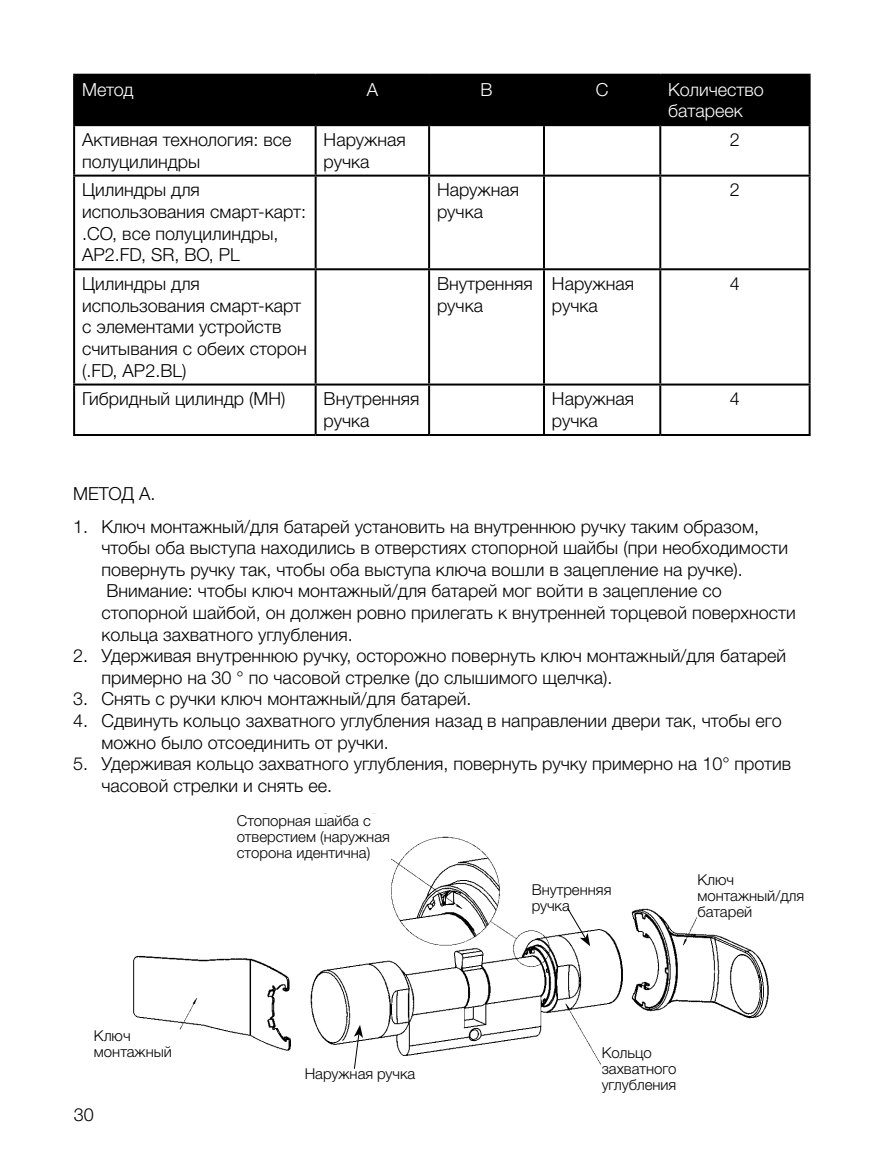
<style>
.page{position:relative;width:885px;height:1168px;background:#fff}
.page>*{position:absolute;margin:0;border:0;box-sizing:border-box;transform-origin:0 0}
.t1{font:300 18px/21.6px "Helvetica Neue LTW1 G";color:#000}
.t2{font:300 18px/21.6px "Helvetica Neue LTW1 G";color:#fff}
.t3{font:300 18px "Helvetica Neue LT Std";color:#000}
.t4{font:300 18px "Helvetica Neue LT Std";color:#fff}
.t5{font:300 15px/16px "Helvetica Neue LTW1 G";color:#000}
</style>
<div class="page">
<div style="left:75px;top:76px;width:733px;height:48px;background:#000"></div>
<hr style="left:73px;top:126px;width:2px;height:49px;background:#000">
<hr style="left:314px;top:126px;width:2px;height:49px;background:#000">
<hr style="left:428px;top:126px;width:2px;height:49px;background:#000">
<hr style="left:543px;top:126px;width:2px;height:49px;background:#000">
<hr style="left:659px;top:126px;width:2px;height:49px;background:#000">
<hr style="left:808px;top:126px;width:2px;height:49px;background:#000">
<hr style="left:73px;top:175px;width:242px;height:2px;background:#000">
<hr style="left:73px;top:177px;width:2px;height:91px;background:#000">
<hr style="left:315px;top:175px;width:114px;height:2px;background:#000">
<hr style="left:314px;top:177px;width:2px;height:91px;background:#000">
<hr style="left:429px;top:175px;width:115px;height:2px;background:#000">
<hr style="left:428px;top:177px;width:2px;height:91px;background:#000">
<hr style="left:544px;top:175px;width:116px;height:2px;background:#000">
<hr style="left:543px;top:177px;width:2px;height:91px;background:#000">
<hr style="left:660px;top:175px;width:150px;height:2px;background:#000">
<hr style="left:659px;top:177px;width:2px;height:91px;background:#000">
<hr style="left:808px;top:177px;width:2px;height:91px;background:#000">
<hr style="left:73px;top:268px;width:242px;height:2px;background:#000">
<hr style="left:73px;top:270px;width:2px;height:114px;background:#000">
<hr style="left:315px;top:268px;width:114px;height:2px;background:#000">
<hr style="left:314px;top:270px;width:2px;height:114px;background:#000">
<hr style="left:429px;top:268px;width:115px;height:2px;background:#000">
<hr style="left:428px;top:270px;width:2px;height:114px;background:#000">
<hr style="left:544px;top:268px;width:116px;height:2px;background:#000">
<hr style="left:543px;top:270px;width:2px;height:114px;background:#000">
<hr style="left:660px;top:268px;width:150px;height:2px;background:#000">
<hr style="left:659px;top:270px;width:2px;height:114px;background:#000">
<hr style="left:808px;top:270px;width:2px;height:114px;background:#000">
<hr style="left:73px;top:384px;width:242px;height:2px;background:#000">
<hr style="left:73px;top:386px;width:2px;height:48px;background:#000">
<hr style="left:315px;top:384px;width:114px;height:2px;background:#000">
<hr style="left:314px;top:386px;width:2px;height:48px;background:#000">
<hr style="left:429px;top:384px;width:115px;height:2px;background:#000">
<hr style="left:428px;top:386px;width:2px;height:48px;background:#000">
<hr style="left:544px;top:384px;width:116px;height:2px;background:#000">
<hr style="left:543px;top:386px;width:2px;height:48px;background:#000">
<hr style="left:660px;top:384px;width:150px;height:2px;background:#000">
<hr style="left:659px;top:386px;width:2px;height:48px;background:#000">
<hr style="left:808px;top:386px;width:2px;height:48px;background:#000">
<hr style="left:73px;top:434px;width:242px;height:2px;background:#000">
<hr style="left:315px;top:434px;width:114px;height:2px;background:#000">
<hr style="left:429px;top:434px;width:115px;height:2px;background:#000">
<hr style="left:544px;top:434px;width:116px;height:2px;background:#000">
<hr style="left:660px;top:434px;width:150px;height:2px;background:#000">
<hr style="left:73px;top:74px;width:242px;height:2px;background:#000">
<hr style="left:73px;top:76px;width:2px;height:48px;background:#000">
<hr style="left:315px;top:74px;width:114px;height:2px;background:#000">
<hr style="left:314px;top:76px;width:2px;height:48px;background:#000">
<hr style="left:429px;top:74px;width:115px;height:2px;background:#000">
<hr style="left:428px;top:76px;width:2px;height:48px;background:#000">
<hr style="left:544px;top:74px;width:116px;height:2px;background:#000">
<hr style="left:543px;top:76px;width:2px;height:48px;background:#000">
<hr style="left:660px;top:74px;width:150px;height:2px;background:#000">
<hr style="left:659px;top:76px;width:2px;height:48px;background:#000">
<hr style="left:808px;top:76px;width:2px;height:48px;background:#000">
<hr style="left:73px;top:124px;width:242px;height:2px;background:#000">
<hr style="left:315px;top:124px;width:114px;height:2px;background:#000">
<hr style="left:429px;top:124px;width:115px;height:2px;background:#000">
<hr style="left:544px;top:124px;width:116px;height:2px;background:#000">
<hr style="left:660px;top:124px;width:150px;height:2px;background:#000">
<img style="left:133px;top:813px;width:636px;height:252px">
<div style="left:94px;top:1030px;width:110px;height:37px;background:#fff"></div>
<div style="left:601px;top:1047px;width:111px;height:57px;background:#fff"></div>
<div style="left:697px;top:874px;width:111px;height:49px;background:#fff"></div>
<div style="left:237px;top:815px;width:154px;height:61px;background:#fff"></div>
<div style="left:531px;top:884px;width:87px;height:32px;background:#fff"></div>
<svg style="left:353px;top:1025px;width:10px;height:44px"></svg>
<svg style="left:566px;top:908px;width:24px;height:38px"></svg>
<p class="t2" style="left:82px;top:78px;width:53px">Метод</p>
<p class="t4" style="left:366px;top:78px;width:13px">A</p>
<p class="t4" style="left:480px;top:78px;width:14px">B</p>
<p class="t4" style="left:595px;top:78px;width:13px">C</p>
<p class="t2" style="left:668px;top:78px;width:97px">Количество батареек</p>
<p class="t1" style="left:82px;top:129px;width:211px">Активная технология: все полуцилиндры</p>
<p class="t1" style="left:323px;top:129px;width:84px">Наружная ручка</p>
<p class="t3" style="left:729px;top:129px;width:12px">2</p>
<p class="t1" style="left:82px;top:179px;width:225px">Цилиндры для использования смарт-карт: .CO, все полуцилиндры,<br>AP2.FD, SR , BO, PL</p>
<p class="t1" style="left:437px;top:179px;width:84px">Наружная ручка</p>
<p class="t3" style="left:729px;top:179px;width:12px">2</p>
<p class="t1" style="left:82px;top:273px;width:226px">Цилиндры для использования смарт-карт с элементами устройств считывания с обеих сторон (.FD, AP2.BL)</p>
<p class="t1" style="left:437px;top:273px;width:97px">Внутренняя ручка</p>
<p class="t1" style="left:552px;top:273px;width:84px">Наружная ручка</p>
<p class="t3" style="left:729px;top:273px;width:12px">4</p>
<p class="t1" style="left:82px;top:388px;width:205px">Гибридный цилиндр (MH)</p>
<p class="t1" style="left:323px;top:388px;width:97px">Внутренняя ручка</p>
<p class="t1" style="left:552px;top:388px;width:84px">Наружная ручка</p>
<p class="t3" style="left:729px;top:388px;width:12px">4</p>
<p class="t1" style="left:73px;top:482px;width:28px">Метод</p>
<p class="t1" style="left:139px;top:482px;width:18px">A.</p>
<p class="t1" style="left:101px;top:515px;width:695px;text-indent:-28px">1. Ключ монтажный/для батарей установить на внутреннюю ручку таким образом, чтобы оба выступа находились в отверстиях стопорной шайбы (при необходимости повернуть ручку так, чтобы оба выступа ключа вошли в зацепление на ручке).<br>Внимание: чтобы ключ монтажный/для батарей мог войти в зацепление со стопорной шайбой, он должен ровно прилегать к внутренней торцевой поверхности кольца захватного углубления.</p>
<p class="t1" style="left:101px;top:645px;width:686px;text-indent:-28px">2. Удерживая внутреннюю ручку, осторожно повернуть ключ монтажный/для батарей примерно на 30 ° по часовой стрелке (до слышимого щелчка).</p>
<p class="t1" style="left:73px;top:688px;width:400px">3. Снять с ручки ключ монтажный/для батарей.</p>
<p class="t1" style="left:101px;top:710px;width:681px;text-indent:-28px">4. Сдвинуть кольцо захватного углубления назад в направлении двери так, чтобы его можно было отсоединить от ручки.</p>
<p class="t1" style="left:101px;top:753px;width:691px;text-indent:-28px">5. Удерживая кольцо захватного углубления, повернуть ручку примерно на 10° против часовой стрелки и снять ее.</p>
<p class="t5" style="left:237px;top:812px;width:154px">Стопорная шайба с отверстием (наружная сторона идентична)</p>
<p class="t5" style="left:94px;top:1028px;width:79px">Ключ монтажный</p>
<p class="t3" style="left:74px;top:1104px;width:22px">30</p>
<p class="t5" style="left:305px;top:1066px;width:112px">Наружная ручка</p>
<p class="t5" style="left:531px;top:882px;width:81px">Внутренняя ручка</p>
<p class="t5" style="left:697px;top:872px;width:108px">Ключ монтажный/для батарей</p>
<p class="t5" style="left:601px;top:1045px;width:76px">Кольцо захватного углубления</p>
</div>
